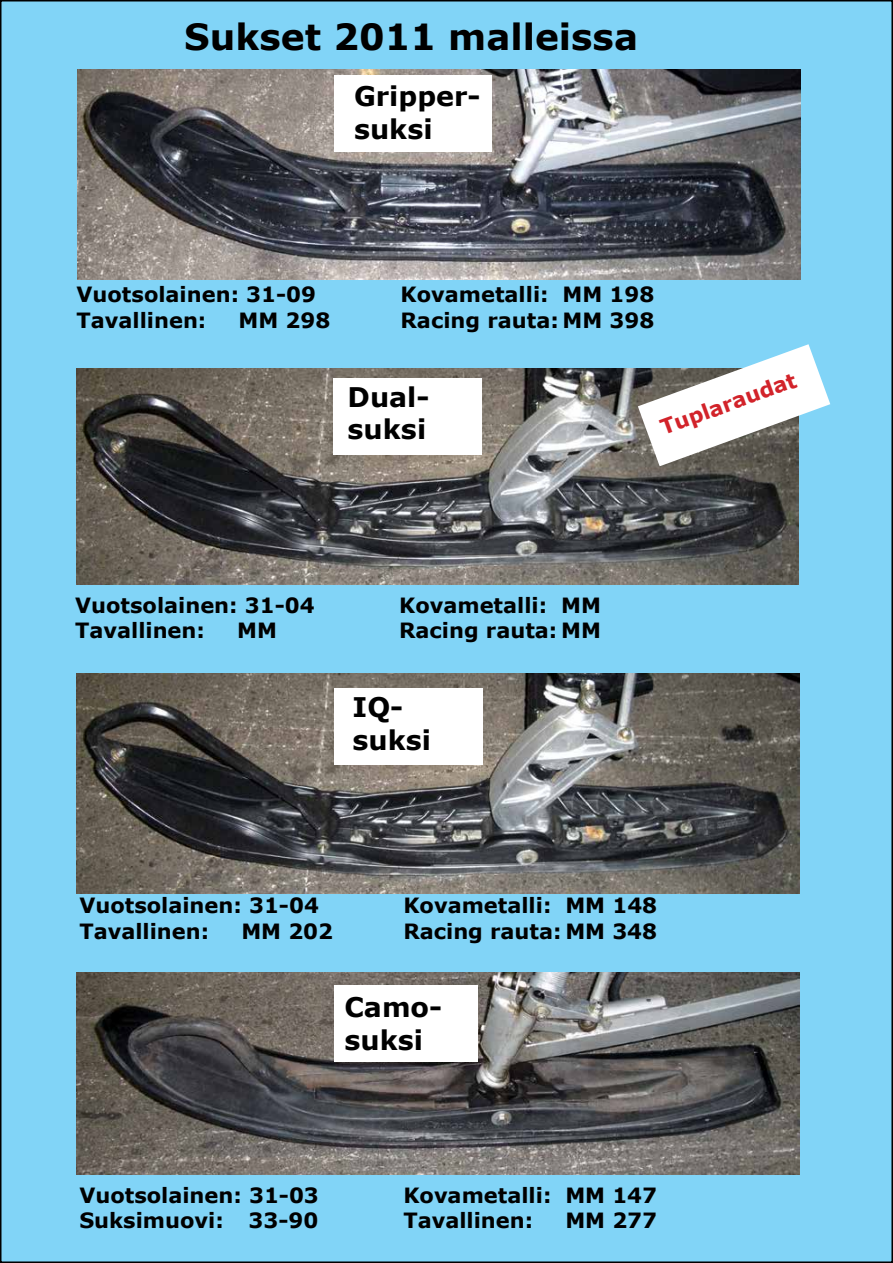
<style>
.page{position:relative;width:893px;height:1263px;background:#fff}
.page>*{position:absolute;margin:0;border:0;box-sizing:border-box;transform-origin:0 0}
.t1{font:700 36px "Verdana";color:#000}
.t2{font:700 27px/32.4px "Verdana";color:#000}
.t3{font:700 21px "Verdana";color:#000}
.t4{font:700 21px "Verdana";color:#d2232a}
</style>
<div class="page">
<div style="left:1px;top:1px;width:891px;height:1261px;background:#81d4f7"></div>
<img style="left:77px;top:69px;width:723px;height:210px">
<img style="left:76px;top:369px;width:723px;height:215px">
<img style="left:77px;top:673px;width:723px;height:220px">
<img style="left:77px;top:972px;width:722px;height:203px">
<div style="left:334px;top:75px;width:158px;height:77px;background:#fff"></div>
<div style="left:333px;top:378px;width:149px;height:77px;background:#fff"></div>
<div style="left:334px;top:688px;width:149px;height:77px;background:#fff"></div>
<div style="left:334px;top:985px;width:144px;height:77px;background:#fff"></div>
<svg style="left:638px;top:344px;width:192px;height:122px"></svg>
<h1 class="t1" style="left:184px;top:12px;width:455px">Sukset 2011 malleissa</h1>
<p class="t2" style="left:354px;top:80px;width:128px">Gripper&shy;suksi</p>
<p class="t3" style="left:77px;top:280px;width:241px">Vuotsolainen: 31-09</p>
<p class="t3" style="left:401px;top:280px;width:255px">Kovametalli: MM 198</p>
<p class="t3" style="left:77px;top:305px;width:131px">Tavallinen:</p>
<p class="t3" style="left:239px;top:305px;width:93px">MM 298</p>
<p class="t3" style="left:401px;top:305px;width:255px">Racing rauta: MM 398</p>
<p class="t2" style="left:348px;top:380px;width:83px">Dual&shy;suksi</p>
<p class="t4" style="left:656px;top:414px;width:144px;rotate:-20deg">Tuplaraudat</p>
<p class="t3" style="left:75px;top:590px;width:241px">Vuotsolainen: 31-04</p>
<p class="t3" style="left:399px;top:590px;width:203px">Kovametalli: MM</p>
<p class="t3" style="left:75px;top:615px;width:131px">Tavallinen:</p>
<p class="t3" style="left:237px;top:615px;width:41px">MM</p>
<p class="t3" style="left:399px;top:615px;width:203px">Racing rauta: MM</p>
<p class="t2" style="left:353px;top:691px;width:80px">IQ&shy;suksi</p>
<p class="t3" style="left:79px;top:891px;width:241px">Vuotsolainen: 31-04</p>
<p class="t3" style="left:403px;top:891px;width:255px">Kovametalli: MM 148</p>
<p class="t3" style="left:79px;top:916px;width:131px">Tavallinen:</p>
<p class="t3" style="left:241px;top:916px;width:93px">MM 202</p>
<p class="t3" style="left:403px;top:916px;width:255px">Racing rauta: MM 348</p>
<p class="t2" style="left:344px;top:990px;width:99px">Camo&shy;suksi</p>
<p class="t3" style="left:79px;top:1180px;width:241px">Vuotsolainen: 31-03</p>
<p class="t3" style="left:403px;top:1180px;width:255px">Kovametalli: MM 147</p>
<p class="t3" style="left:79px;top:1205px;width:240px">Suksimuovi: 33-90</p>
<p class="t3" style="left:403px;top:1205px;width:131px">Tavallinen:</p>
<p class="t3" style="left:565px;top:1205px;width:93px">MM 277</p>
</div>
